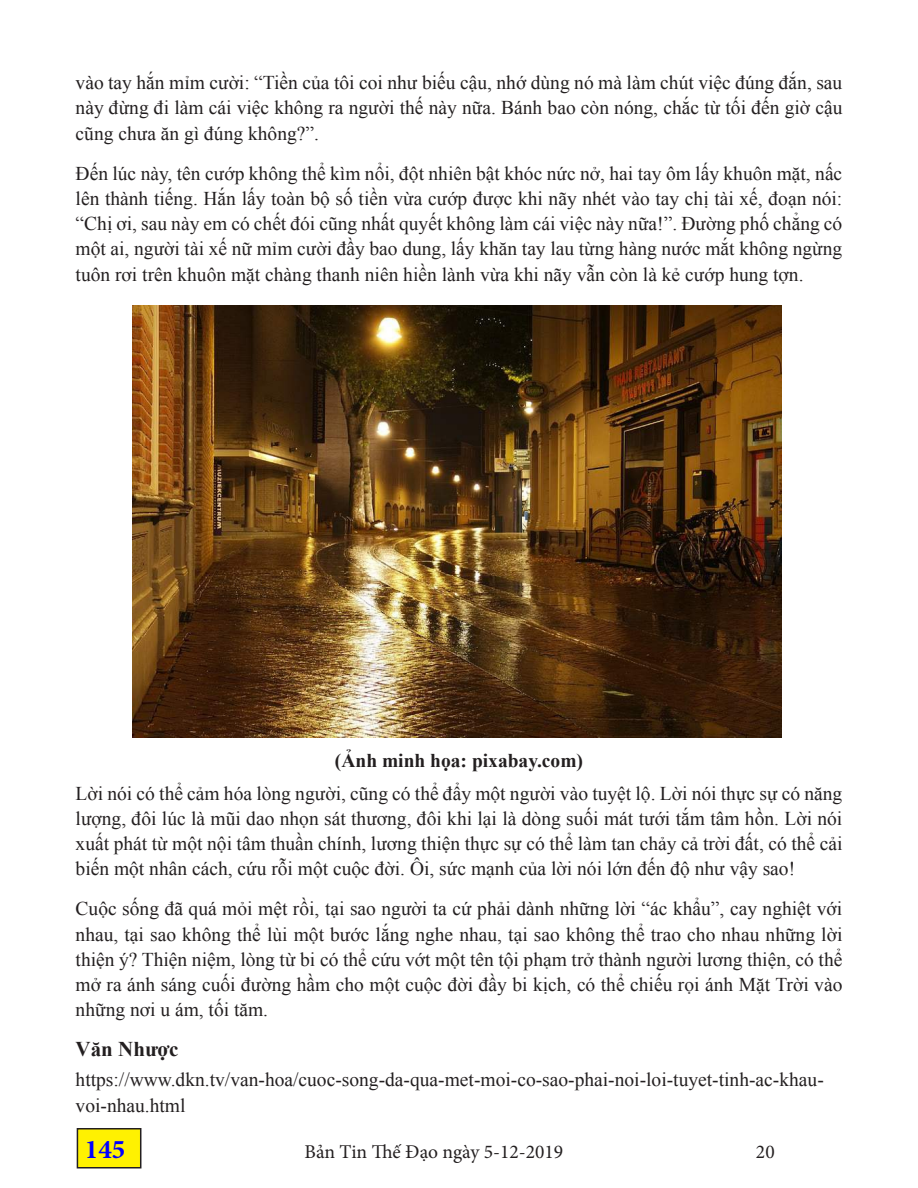
<style>
.page{position:relative;width:918px;height:1188px;background:#fff}
.page>*{position:absolute;margin:0;border:0;box-sizing:border-box;transform-origin:0 0}
.t1{font:700 27px "Minion Pro";color:#00f}
.t2{font:700 21px "Times New Roman";color:#231f20}
.t3{font:19.5px/25.2px "Times New Roman";color:#231f20;text-align:justify}
.t4{font:19.5px "Minion Pro";color:#231f20}
.t5{font:700 19.5px "Times New Roman";color:#231f20}
</style>
<div class="page">
<div style="left:77px;top:1129px;width:64px;height:39px;background:#fff101"></div>
<div style="left:77px;top:1128px;width:64px;height:40px;border:2px solid #231f20"></div>
<img style="left:133px;top:306px;width:649px;height:431px">
<p class="t3" style="left:76px;top:70px;width:768px">vào tay hắn mỉm cười: “Tiền của tôi coi như biếu cậu, nhớ dùng nó mà làm chút việc đúng đắn, sau này đừng đi làm cái việc không ra người thế này nữa. Bánh bao còn nóng, chắc từ tối đến giờ cậu cũng chưa ăn gì đúng không?”.</p>
<p class="t3" style="left:76px;top:160px;width:768px">Đến lúc này, tên cướp không thể kìm nổi, đột nhiên bật khóc nức nở, hai tay ôm lấy khuôn mặt, nấc lên thành tiếng. Hắn lấy toàn bộ số tiền vừa cướp được khi nãy nhét vào tay chị tài xế, đoạn nói: “Chị ơi, sau này em có chết đói cũng nhất quyết không làm cái việc này nữa!”. Đường phố chẳng có một ai, người tài xế nữ mỉm cười đầy bao dung, lấy khăn tay lau từng hàng nước mắt không ngừng tuôn rơi trên khuôn mặt chàng thanh niên hiền lành vừa khi nãy vẫn còn là kẻ cướp hung tợn.</p>
<p class="t5" style="left:335px;top:747px;width:250px">(Ảnh minh họa: pixabay.com)</p>
<p class="t3" style="left:76px;top:780px;width:768px">Lời nói có thể cảm hóa lòng người, cũng có thể đẩy một người vào tuyệt lộ. Lời nói thực sự có năng lượng, đôi lúc là mũi dao nhọn sát thương, đôi khi lại là dòng suối mát tưới tắm tâm hồn. Lời nói xuất phát từ một nội tâm thuần chính, lương thiện thực sự có thể làm tan chảy cả trời đất, có thể cải biến một nhân cách, cứu rỗi một cuộc đời. Ôi, sức mạnh của lời nói lớn đến độ như vậy sao!</p>
<p class="t3" style="left:76px;top:896px;width:768px">Cuộc sống đã quá mỏi mệt rồi, tại sao người ta cứ phải dành những lời “ác khẩu”, cay nghiệt với nhau, tại sao không thể lùi một bước lắng nghe nhau, tại sao không thể trao cho nhau những lời thiện ý? Thiện niệm, lòng từ bi có thể cứu vớt một tên tội phạm trở thành người lương thiện, có thể mở ra ánh sáng cuối đường hầm cho một cuộc đời đầy bi kịch, có thể chiếu rọi ánh Mặt Trời vào những nơi u ám, tối tăm.</p>
<p class="t2" style="left:76px;top:1035px;width:104px">Văn Nhược</p>
<p class="t3" style="left:76px;top:1067px;width:750px">https://www.dkn.tv/van-hoa/cuoc-song-da-qua-met-moi-co-sao-phai-noi-loi-tuyet-tinh-ac-khau&shy;voi-nhau.html</p>
<h1 class="t1" style="left:85px;top:1130px;width:42px">145</h1>
<p class="t4" style="left:305px;top:1139px;width:260px">Bản Tin Thế Đạo ngày 5-12-2019</p>
<p class="t4" style="left:756px;top:1139px;width:20px">20</p>
</div>
